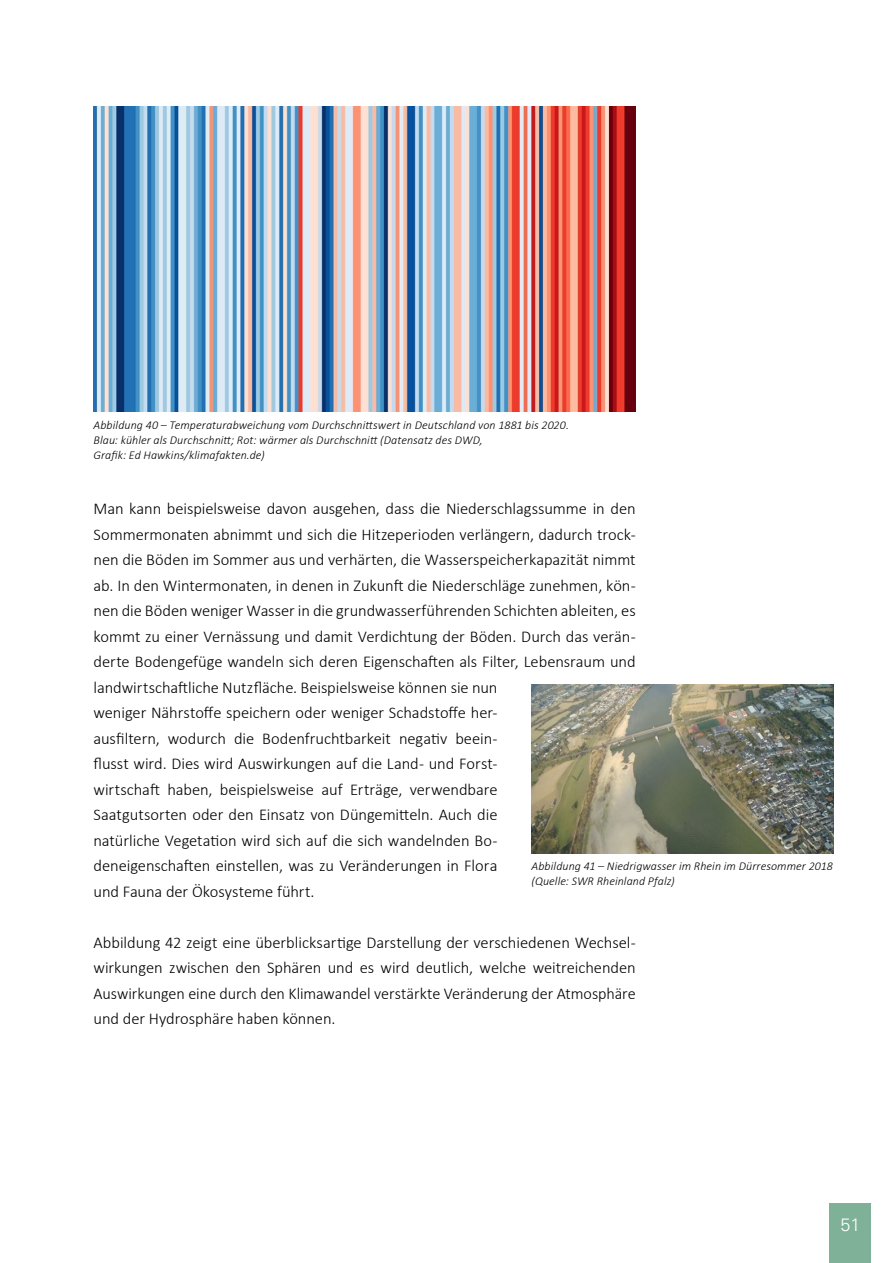
<style>
.page{position:relative;width:893px;height:1263px;background:#fff}
.page>*{position:absolute;margin:0;border:0;box-sizing:border-box;transform-origin:0 0}
.t1{font:300 18px "Univers";color:#fff}
.t2{font:300 16.5px/25.5px "Calibri";letter-spacing:-.005em;color:#000}
.t3{font:italic 300 12px/15px "Calibri";letter-spacing:.005em;color:#000}
</style>
<div class="page">
<div style="left:830px;top:1203px;width:41px;height:60px;background:#7fb198"></div>
<img style="left:94px;top:106px;width:542px;height:305px">
<img style="left:531px;top:684px;width:302px;height:170px">
<p class="t3" style="left:94px;top:417px;width:477px">Abbildung 40 – Temperaturabweichung vom Durchschnittswert in Deutschland von 1881 bis 2020.<br>Blau: kühler als Durchschnitt; Rot: wärmer als Durchschnitt (Datensatz des DWD,<br>Grafik: Ed Hawkins/klimafakten.de)</p>
<p class="t2" style="left:94px;top:496px;width:544px">Man kann beispielsweise davon ausgehen, dass die Niederschlagssumme in den Sommermonaten abnimmt und sich die Hitzeperioden verlängern, dadurch trock&shy;nen die Böden im Sommer aus und verhärten, die Wasserspeicherkapazität nimmt ab. In den Wintermonaten, in denen in Zukunft die Niederschläge zunehmen, kön&shy;nen die Böden weniger Wasser in die grundwasserführenden Schichten ableiten, es kommt zu einer Vernässung und damit Verdichtung der Böden. Durch das verän&shy;derte Bodengefüge wandeln sich deren Eigenschaften als Filter, Lebensraum und landwirtschaftliche Nutzfläche. Beispielsweise können sie nun<br>weniger Nährstoffe speichern oder weniger Schadstoffe her-<br>ausfiltern, wodurch die Bodenfruchtbarkeit negativ beein-<br>flusst wird. Dies wird Auswirkungen auf die Land- und Forst-<br>wirtschaft haben, beispielsweise auf Erträge, verwendbare<br>Saatgutsorten oder den Einsatz von Düngemitteln. Auch die<br>natürliche Vegetation wird sich auf die sich wandelnden Bo-<br>deneigenschaften einstellen, was zu Veränderungen in Flora<br>und Fauna der Ökosysteme führt.</p>
<p class="t2" style="left:94px;top:929px;width:544px;text-align:justify">Abbildung 42 zeigt eine überblicksartige Darstellung der verschiedenen Wechsel&shy;wirkungen zwischen den Sphären und es wird deutlich, welche weitreichenden Auswirkungen eine durch den Klimawandel verstärkte Veränderung der Atmosphäre und der Hydrosphäre haben können.</p>
<p class="t3" style="left:531px;top:858px;width:303px">Abbildung 41 – Niedrigwasser im Rhein im Dürresommer 2018 (Quelle: SWR Rheinland Pfalz)</p>
<p class="t1" style="left:840px;top:1213px;width:22px">51</p>
</div>
